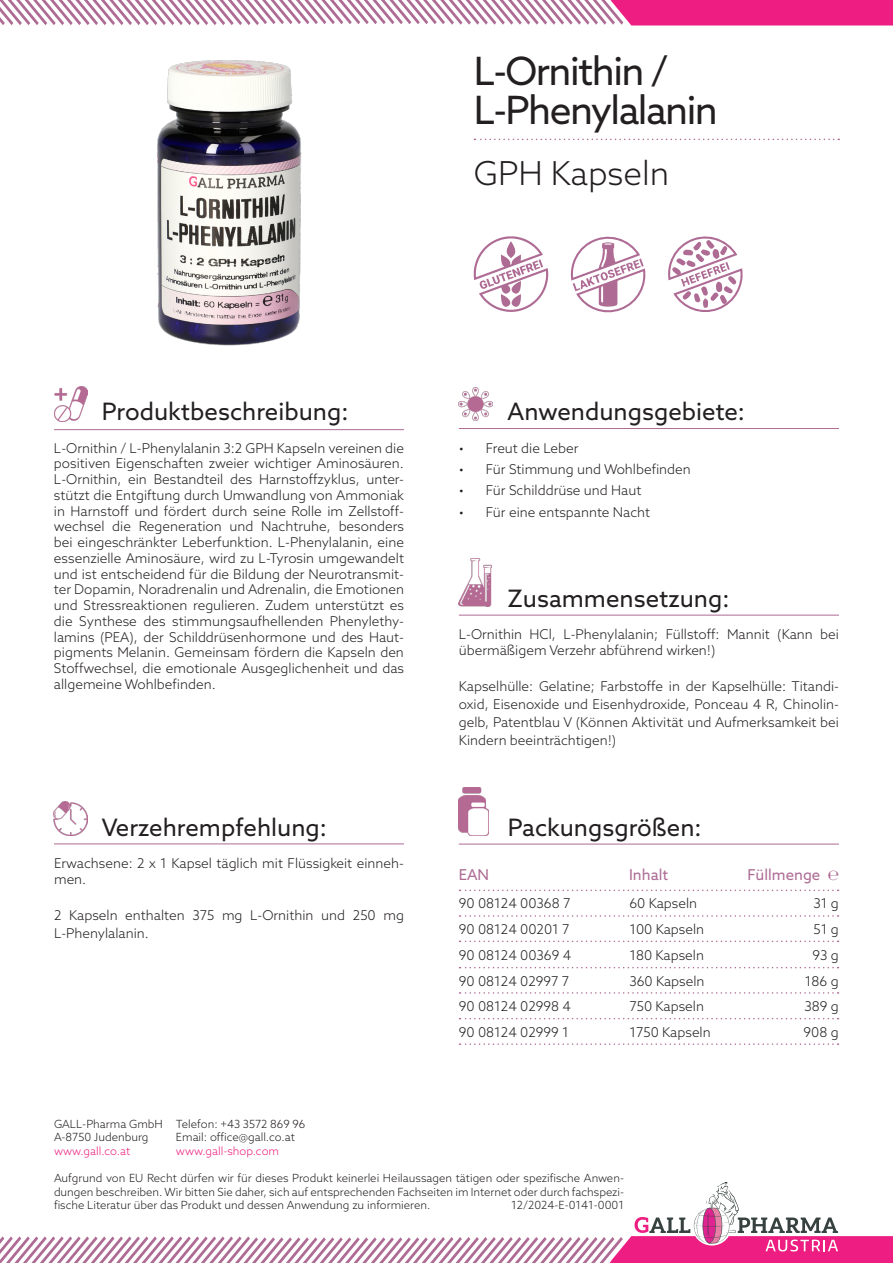
<style>
.page{position:relative;width:893px;height:1263px;background:#fff}
.page>*{position:absolute;margin:0;border:0;box-sizing:border-box;transform-origin:0 0}
.t1{font:39px "Azo Sans";letter-spacing:-.04em;color:#231f20}
.t2{font:300 33px "Azo Sans";color:#231f20}
.t3{font:24px "Azo Sans";color:#231f20}
.Inhalt_Tabelle{font:15px "Azo Sans";color:#ae6b94}
.Inhalt_Tabelle-2{font:300 13.5px/15.8px "Azo Sans";color:#231f20}
.t4{font:300 11.25px/13.5px "Azo Sans";color:#231f20}
.s1{color:#ed1d7d}
</style>
<div class="page">
<svg style="left:0;top:0;width:893px;height:26px"></svg>
<svg style="left:0;top:1182px;width:893px;height:81px"></svg>
<img style="left:157px;top:60px;width:145px;height:286px">
<svg style="left:474px;top:139px;width:365px;height:1px"></svg>
<img style="left:54px;top:802px;width:33px;height:34px">
<img style="left:459px;top:558px;width:33px;height:49px">
<img style="left:459px;top:787px;width:29px;height:49px">
<hr style="left:459px;top:428px;width:380px;height:1px;background:#ae6b94">
<hr style="left:54px;top:429px;width:350px;height:1px;background:#ae6b94">
<hr style="left:54px;top:843px;width:350px;height:1px;background:#ae6b94">
<hr style="left:459px;top:844px;width:380px;height:1px;background:#ae6b94">
<hr style="left:459px;top:615px;width:380px;height:1px;background:#ae6b94">
<img style="left:54px;top:386px;width:33px;height:35px">
<img style="left:459px;top:388px;width:33px;height:32px">
<svg style="left:460px;top:915px;width:378px;height:2px"></svg>
<svg style="left:460px;top:940px;width:378px;height:2px"></svg>
<svg style="left:460px;top:967px;width:378px;height:1px"></svg>
<svg style="left:460px;top:992px;width:378px;height:2px"></svg>
<svg style="left:460px;top:1018px;width:378px;height:1px"></svg>
<svg style="left:460px;top:889px;width:378px;height:2px"></svg>
<svg style="left:460px;top:1043px;width:378px;height:2px"></svg>
<svg style="left:668px;top:236px;width:75px;height:76px"></svg>
<svg style="left:474px;top:236px;width:74px;height:76px"></svg>
<svg style="left:570px;top:236px;width:76px;height:77px"></svg>
<p class="t3" style="left:102px;top:396px;width:248px">Produktbeschreibung:</p>
<p class="t1" style="left:474px;top:45px;width:196px">L-Ornithin /</p>
<p class="t1" style="left:474px;top:84px;width:246px">L-Phenylalanin</p>
<p class="t2" style="left:474px;top:151px;width:197px">GPH Kapseln</p>
<p class="t3" style="left:508px;top:396px;width:239px">Anwendungsgebiete:</p>
<p class="Inhalt_Tabelle-2" style="left:54px;top:440px;width:352px;text-align:justify">L-Ornithin / L-Phenylalanin 3:2 GPH Kapseln vereinen die positiven Eigenschaften zweier wichtiger Aminosäuren.<br>L-Ornithin, ein Bestandteil des Harnstoffzyklus, unter&shy;stützt die Entgiftung durch Umwandlung von Ammoniak in Harnstoff und fördert durch seine Rolle im Zellstoff&shy;wechsel die Regeneration und Nachtruhe, besonders bei eingeschränkter Leberfunktion. L-Phenylalanin, eine essenzielle Aminosäure, wird zu L-Tyrosin umgewandelt und ist entscheidend für die Bildung der Neurotransmit&shy;ter Dopamin, Noradrenalin und Adrenalin, die Emotionen und Stressreaktionen regulieren. Zudem unterstützt es die Synthese des stimmungsaufhellenden Phenylethy&shy;lamins (PEA), der Schilddrüsenhormone und des Haut&shy;pigments Melanin. Gemeinsam fördern die Kapseln den Stoffwechsel, die emotionale Ausgeglichenheit und das allgemeine Wohlbefinden.</p>
<p class="Inhalt_Tabelle-2" style="left:459px;top:440px;width:121px">• Freut die Leber</p>
<p class="Inhalt_Tabelle-2" style="left:459px;top:461px;width:234px">• Für Stimmung und Wohlbefinden</p>
<p class="Inhalt_Tabelle-2" style="left:459px;top:482px;width:184px">• Für Schilddrüse und Haut</p>
<p class="Inhalt_Tabelle-2" style="left:459px;top:504px;width:193px">• Für eine entspannte Nacht</p>
<p class="t3" style="left:508px;top:583px;width:223px">Zusammensetzung:</p>
<p class="Inhalt_Tabelle-2" style="left:459px;top:626px;width:382px">L-Ornithin HCl, L-Phenylalanin; Füllstoff: Mannit (Kann bei übermäßigem Verzehr abführend wirken!)</p>
<p class="Inhalt_Tabelle-2" style="left:459px;top:677px;width:382px;line-height:18px;text-align:justify">Kapselhülle: Gelatine; Farbstoffe in der Kapselhülle: Titandi&shy;oxid, Eisenoxide und Eisenhydroxide, Ponceau 4 R, Chinolin&shy;gelb, Patentblau V (Können Aktivität und Aufmerksamkeit bei Kindern beeinträchtigen!)</p>
<p class="t3" style="left:102px;top:811px;width:227px">Verzehrempfehlung:</p>
<p class="Inhalt_Tabelle-2" style="left:54px;top:855px;width:351px">Erwachsene: 2 x 1 Kapsel täglich mit Flüssigkeit einneh&shy;men.</p>
<p class="Inhalt_Tabelle-2" style="left:54px;top:907px;width:351px">2 Kapseln enthalten 375 mg L-Ornithin und 250 mg</p>
<p class="Inhalt_Tabelle-2" style="left:54px;top:925px;width:96px">L-Phenylalanin.</p>
<p class="t4" style="left:54px;top:1117px;width:110px">GALL-Pharma GmbH<br>A-8750 Judenburg <span class="s1">www.gall.co.at</span></p>
<p class="t4" style="left:176px;top:1117px;width:131px">Telefon: +43 3572 869 96<br>Email: office@gall.co.at <span class="s1">www.gall-shop.com</span></p>
<p class="t3" style="left:508px;top:811px;width:195px">Packungsgrößen:</p>
<p class="Inhalt_Tabelle" style="left:459px;top:865px;width:32px">EAN</p>
<p class="Inhalt_Tabelle" style="left:629px;top:865px;width:41px">Inhalt</p>
<p class="Inhalt_Tabelle" style="left:747px;top:865px;width:93px">Füllmenge ℮</p>
<p class="Inhalt_Tabelle-2" style="left:459px;top:895px;width:113px">90 08124 00368 7</p>
<p class="Inhalt_Tabelle-2" style="left:629px;top:895px;width:69px">60 Kapseln</p>
<p class="Inhalt_Tabelle-2" style="left:813px;top:895px;width:27px">31 g</p>
<p class="Inhalt_Tabelle-2" style="left:459px;top:921px;width:112px">90 08124 00201 7</p>
<p class="Inhalt_Tabelle-2" style="left:629px;top:921px;width:76px">100 Kapseln</p>
<p class="Inhalt_Tabelle-2" style="left:813px;top:921px;width:27px">51 g</p>
<p class="Inhalt_Tabelle-2" style="left:459px;top:947px;width:114px">90 08124 00369 4</p>
<p class="Inhalt_Tabelle-2" style="left:629px;top:947px;width:76px">180 Kapseln</p>
<p class="Inhalt_Tabelle-2" style="left:812px;top:947px;width:28px">93 g</p>
<p class="Inhalt_Tabelle-2" style="left:459px;top:973px;width:112px">90 08124 02997 7</p>
<p class="Inhalt_Tabelle-2" style="left:629px;top:973px;width:77px">360 Kapseln</p>
<p class="Inhalt_Tabelle-2" style="left:805px;top:973px;width:35px">186 g</p>
<p class="Inhalt_Tabelle-2" style="left:459px;top:998px;width:114px">90 08124 02998 4</p>
<p class="Inhalt_Tabelle-2" style="left:629px;top:998px;width:76px">750 Kapseln</p>
<p class="Inhalt_Tabelle-2" style="left:804px;top:998px;width:36px">389 g</p>
<p class="Inhalt_Tabelle-2" style="left:459px;top:1024px;width:112px">90 08124 02999 1</p>
<p class="Inhalt_Tabelle-2" style="left:629px;top:1024px;width:83px">1750 Kapseln</p>
<p class="Inhalt_Tabelle-2" style="left:804px;top:1024px;width:37px">908 g</p>
<p class="t4" style="left:54px;top:1171px;width:571px;text-align:justify">Aufgrund von EU Recht dürfen wir für dieses Produkt keinerlei Heilaussagen tätigen oder spezifische Anwen&shy;dungen beschreiben. Wir bitten Sie daher, sich auf entsprechenden Fachseiten im Internet oder durch fachspezi&shy;fische Literatur über das Produkt und dessen Anwendung zu informieren.</p>
<p class="t4" style="left:511px;top:1198px;width:114px">12/2024-E-0141-0001</p>
</div>
